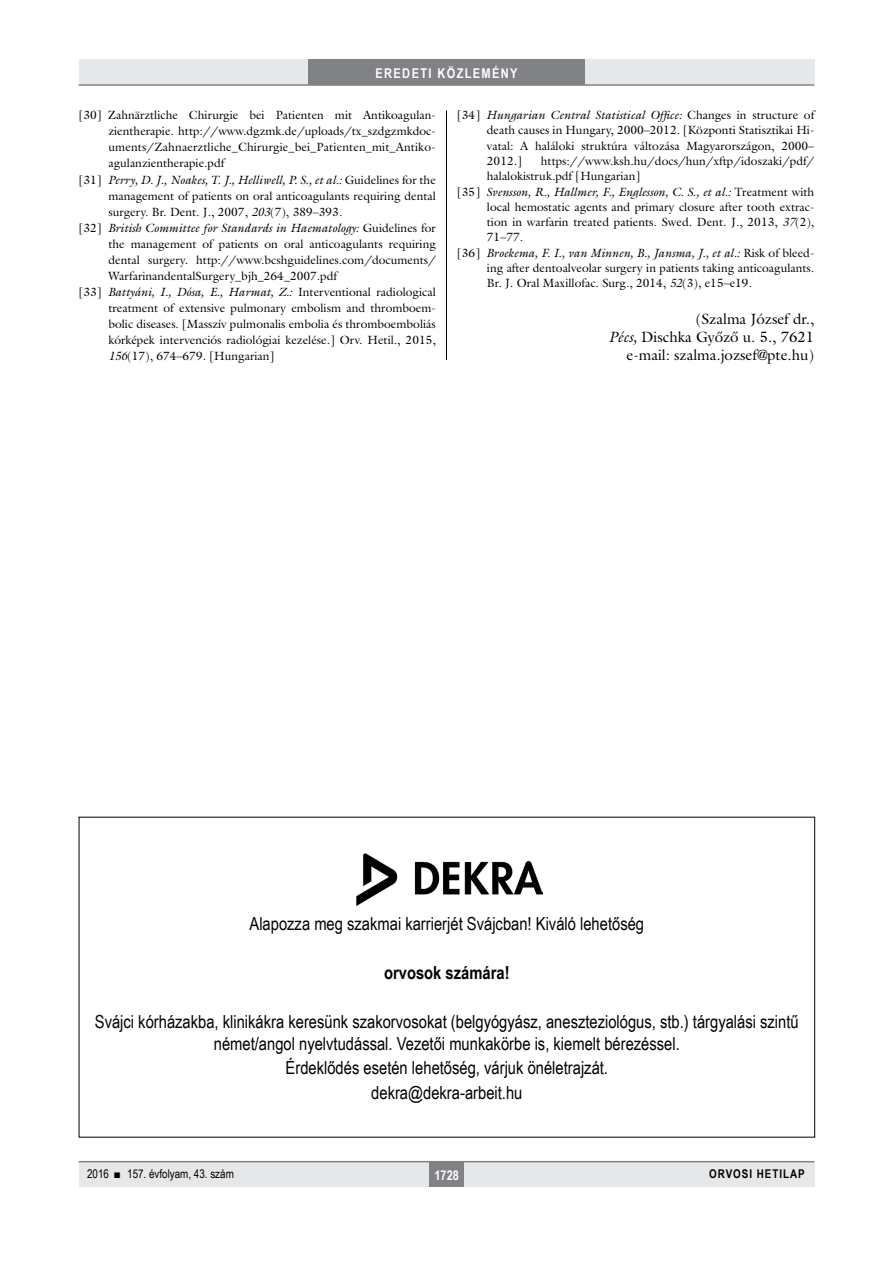
<style>
.page{position:relative;width:893px;height:1263px;background:#fff}
.page>*{position:absolute;margin:0;border:0;box-sizing:border-box;transform-origin:0 0}
.roviditesek_cim{font:18px/21.6px "Arial Narrow";color:#000;text-align:center}
.roviditesek_cim-2{font:700 18px "Arial Narrow";color:#000}
.irodalom_szerzo{font:15px "Galliard Reg";color:#000}
.t1{font:700 13.5px "Arial Narrow";letter-spacing:.1em;color:#fff}
.t2{font:12px/16px "Galliard Reg";color:#000;text-align:justify}
.t3{font:12px "Arial Narrow";color:#000}
.t4{font:700 12px "Arial Narrow";letter-spacing:.08em;color:#000}
.s1{font-style:italic}
</style>
<div class="page">
<div style="left:79px;top:1161px;width:735px;height:25px;background:#e6e7e8"></div>
<hr style="left:79px;top:1161px;width:735px;height:1px;background:#808285">
<div style="left:430px;top:1161px;width:34px;height:25px;background:#808285"></div>
<div style="left:79px;top:60px;width:735px;height:25px;background:#e6e7e8"></div>
<div style="left:308px;top:60px;width:277px;height:25px;background:#808285"></div>
<hr style="left:79px;top:84px;width:735px;height:2px;background:#808285">
<hr style="left:446px;top:111px;width:1px;height:1026px;background:#000">
<div style="left:79px;top:360px;width:736px;height:777px;background:#fff"></div>
<img style="left:356px;top:854px;width:186px;height:51px">
<p class="t1" style="left:375px;top:63px;width:144px">EREDETI KÖZLEMÉNY</p>
<p class="t2" style="left:108px;top:107px;width:329px;text-align:left;text-indent:-30px">[30] Zahnärztliche Chirurgie bei Patienten mit Antikoagulan&shy;zientherapie. http://www.dgzmk.de/uploads/tx_szdgzmkdoc&shy;uments/Zahnaerztliche_Chirurgie_bei_Patienten_mit_Antiko&shy;agulanzientherapie.pdf</p>
<p class="t2" style="left:108px;top:171px;width:329px;text-indent:-30px">[31] <span class="s1">Perry, D. J., Noakes, T. J., Helliwell, P. S., et al.:</span> Guidelines for the management of patients on oral anticoagulants requiring dental surgery. Br. Dent. J., 2007, <span class="s1">203</span>(7), 389–393.</p>
<p class="t2" style="left:108px;top:219px;width:329px;text-indent:-30px">[32] <span class="s1">British Committee for Standards in Haematology:</span> Guidelines for the management of patients on oral anticoagulants requiring dental surgery. http://www.bcshguidelines.com/documents/ WarfarinandentalSurgery_bjh_264_2007.pdf</p>
<p class="t2" style="left:108px;top:284px;width:329px;text-indent:-30px">[33] <span class="s1">Battyáni, I., Dósa, E., Harmat, Z.:</span> Interventional radiological treatment of extensive pulmonary embolism and thromboem&shy;bolic diseases. [Masszív pulmonalis embolia és thromboemboliás kórképek intervenciós radiológiai kezelése.] Orv. Hetil., 2015, <span class="s1">156</span>(17), 674–679. [Hungarian]</p>
<p class="t2" style="left:487px;top:107px;width:329px;line-height:15.3px;text-indent:-30px">[34] <span class="s1">Hungarian Central Statistical Office:</span> Changes in structure of death causes in Hungary, 2000–2012. [Központi Statisztikai Hi&shy;vatal: A haláloki struktúra változása Magyarországon, 2000– 2012.]</p>
<p class="t2" style="left:487px;top:153px;width:329px;line-height:15.3px;text-indent:54px">https://www.ksh.hu/docs/hun/xftp/idoszaki/pdf/ halalokistruk.pdf [Hungarian]</p>
<p class="t2" style="left:487px;top:184px;width:329px;line-height:15.3px;text-indent:-30px">[35] <span class="s1">Svensson, R., Hallmer, F., Englesson, C. S., et al.:</span> Treatment with local hemostatic agents and primary closure after tooth extrac&shy;tion in warfarin treated patients. Swed. Dent. J., 2013, <span class="s1">37</span>(2), 71–77.</p>
<p class="t2" style="left:487px;top:245px;width:329px;line-height:15.3px;text-indent:-30px">[36] <span class="s1">Broekema, F. I., van Minnen, B., Jansma, J., et al.:</span> Risk of bleed&shy;ing after dentoalveolar surgery in patients taking anticoagulants.<br>Br. J. Oral Maxillofac. Surg., 2014, <span class="s1">52</span>(3), e15–e19.</p>
<p class="irodalom_szerzo" style="left:696px;top:309px;width:120px">(Szalma József dr.,</p>
<p class="irodalom_szerzo" style="left:608px;top:328px;width:207px"><span class="s1">Pécs,</span> Dischka Győző u. 5., 7621</p>
<p class="irodalom_szerzo" style="left:626px;top:346px;width:189px">e-mail: szalma.jozsef@pte.hu)</p>
<p class="roviditesek_cim" style="left:249px;top:912px;width:396px">Alapozza meg szakmai karrierjét Svájcban! Kiváló lehetőség</p>
<p class="roviditesek_cim-2" style="left:384px;top:959px;width:127px">orvosok számára!</p>
<p class="roviditesek_cim" style="left:95px;top:1010px;width:705px">Svájci kórházakba, klinikákra keresünk szakorvosokat (belgyógyász, aneszteziológus, stb.) tárgyalási szintű német/angol nyelvtudással. Vezetői munkakörbe is, kiemelt bérezéssel.</p>
<p class="roviditesek_cim" style="left:286px;top:1056px;width:324px">Érdeklődés esetén lehetőség, várjuk önéletrajzát.</p>
<p class="roviditesek_cim" style="left:371px;top:1081px;width:153px">dekra@dekra-arbeit.hu</p>
<p class="t3" style="left:87px;top:1165px;width:148px">2016 ■ 157. évfolyam, 43. szám</p>
<p class="t1" style="left:434px;top:1165px;width:26px">1728</p>
<p class="t4" style="left:709px;top:1165px;width:97px">ORVOSI HETILAP</p>
</div>
